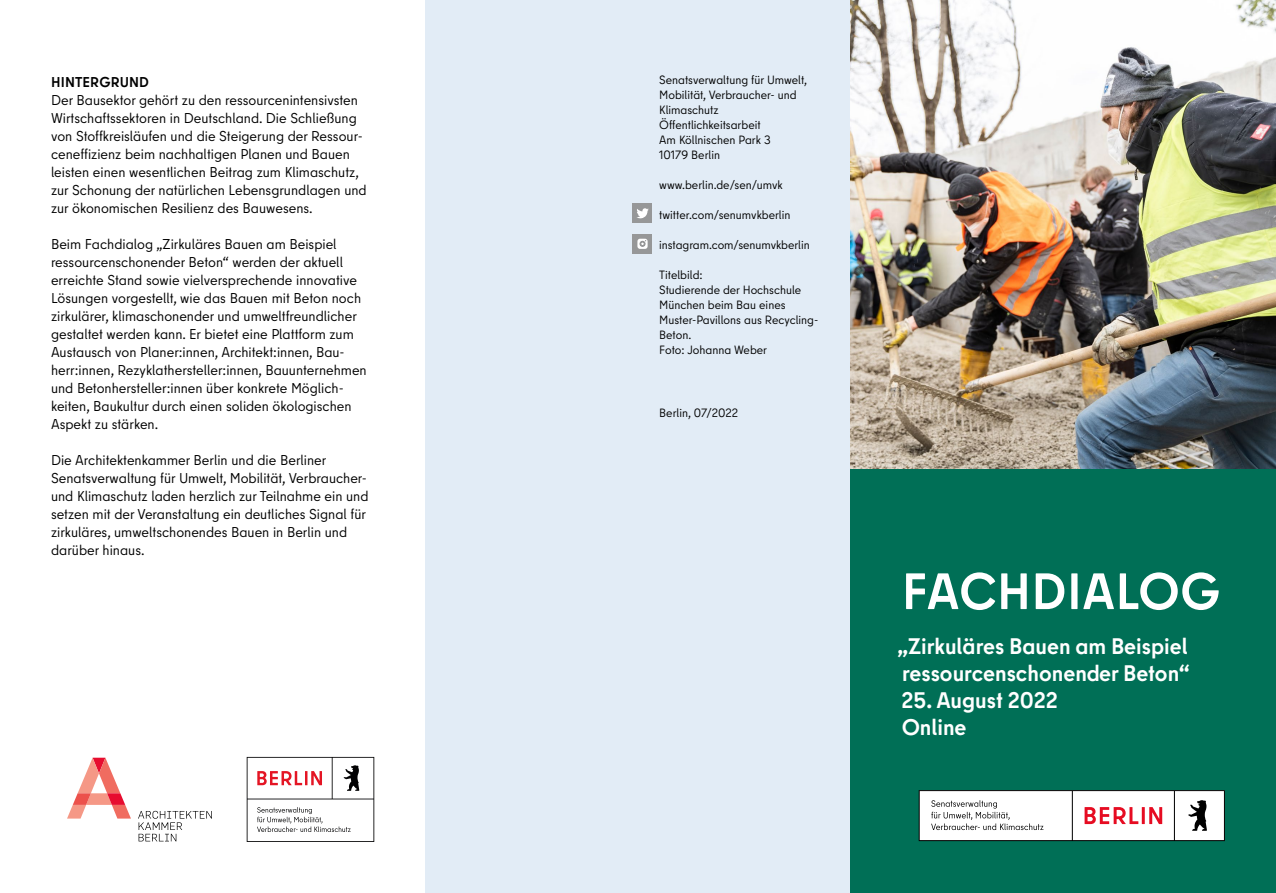
<style>
.page{position:relative;width:1276px;height:893px;background:#fff}
.page>*{position:absolute;margin:0;border:0;box-sizing:border-box;transform-origin:0 0}
.t1{font:700 51px "Berlin Type";letter-spacing:.01em;color:#fff}
.t2{font:700 22.5px/27px "Berlin Type";color:#fff}
.t3{font:14.25px/18px "Berlin Type";color:#000}
.t4{font:700 14.25px "Berlin Type";letter-spacing:.01em;color:#000}
.t5{font:12px/15px "Berlin Type";color:#000}
</style>
<div class="page">
<div style="left:425px;top:0;width:425px;height:893px;background:#e2ecf6"></div>
<div style="left:632px;top:204px;width:20px;height:19px;background:#969798"></div>
<svg style="left:637px;top:208px;width:12px;height:10px"></svg>
<div style="left:632px;top:234px;width:20px;height:20px;background:#969798"></div>
<svg style="left:637px;top:239px;width:10px;height:10px"></svg>
<div style="left:850px;top:0;width:426px;height:893px;background:#006f56"></div>
<svg style="left:247px;top:757px;width:127px;height:85px"></svg>
<svg style="left:918px;top:790px;width:307px;height:51px;background:#e5dcdd"></svg>
<img style="left:850px;top:0;width:426px;height:468px">
<svg style="left:67px;top:758px;width:64px;height:61px"></svg>
<svg style="left:138px;top:811px;width:74px;height:30px"></svg>
<p class="t4" style="left:51px;top:73px;width:99px">HINTERGRUND</p>
<p class="t3" style="left:51px;top:91px;width:317px">Der Bausektor gehört zu den ressourcenintensivsten Wirtschaftssektoren in Deutschland. Die Schließung von Stoffkreisläufen und die Steigerung der Ressour&shy;ceneffizienz beim nachhaltigen Planen und Bauen leisten einen wesentlichen Beitrag zum Klimaschutz, zur Schonung der natürlichen Lebensgrundlagen und zur ökonomischen Resilienz des Bauwesens.</p>
<p class="t3" style="left:51px;top:235px;width:317px">Beim Fachdialog „Zirkuläres Bauen am Beispiel ressourcenschonender Beton“ werden der aktuell erreichte Stand sowie vielversprechende innovative Lösungen vorgestellt, wie das Bauen mit Beton noch zirkulärer, klimaschonender und umweltfreundlicher gestaltet werden kann. Er bietet eine Plattform zum Austausch von Planer:innen, Architekt:innen, Bau&shy;herr:innen, Rezyklathersteller:innen, Bauunternehmen und Betonhersteller:innen über konkrete Möglich&shy;keiten, Baukultur durch einen soliden ökologischen Aspekt zu stärken.</p>
<p class="t3" style="left:51px;top:451px;width:319px">Die Architektenkammer Berlin und die Berliner Senatsverwaltung für Umwelt, Mobilität, Verbraucher&shy;und Klimaschutz laden herzlich zur Teilnahme ein und setzen mit der Veranstaltung ein deutliches Signal für zirkuläres, umweltschonendes Bauen in Berlin und darüber hinaus.</p>
<p class="t5" style="left:659px;top:72px;width:149px">Senatsverwaltung für Umwelt,<br>Mobilität, Verbraucher- und<br>Klimaschutz<br>Öffentlichkeitsarbeit<br>Am Köllnischen Park 3<br>10179 Berlin</p>
<p class="t5" style="left:659px;top:177px;width:125px">www.berlin.de/sen/umvk</p>
<p class="t5" style="left:659px;top:207px;width:133px">twitter.com/senumvkberlin</p>
<p class="t5" style="left:659px;top:237px;width:152px">instagram.com/senumvkberlin</p>
<p class="t5" style="left:659px;top:267px;width:161px">Titelbild:<br>Studierende der Hochschule<br>München beim Bau eines<br>Muster-Pavillons aus Recycling-<br>Beton.<br>Foto: Johanna Weber</p>
<p class="t5" style="left:659px;top:405px;width:80px">Berlin, 07/2022</p>
<h1 class="t1" style="left:902px;top:559px;width:320px">FACHDIALOG</h1>
<h2 class="t2" style="left:897px;top:633px;width:294px">„Zirkuläres Bauen am Beispiel ressourcenschonender Beton“</h2>
<h2 class="t2" style="left:901px;top:687px;width:158px">25. August 2022<br>Online</h2>
</div>
